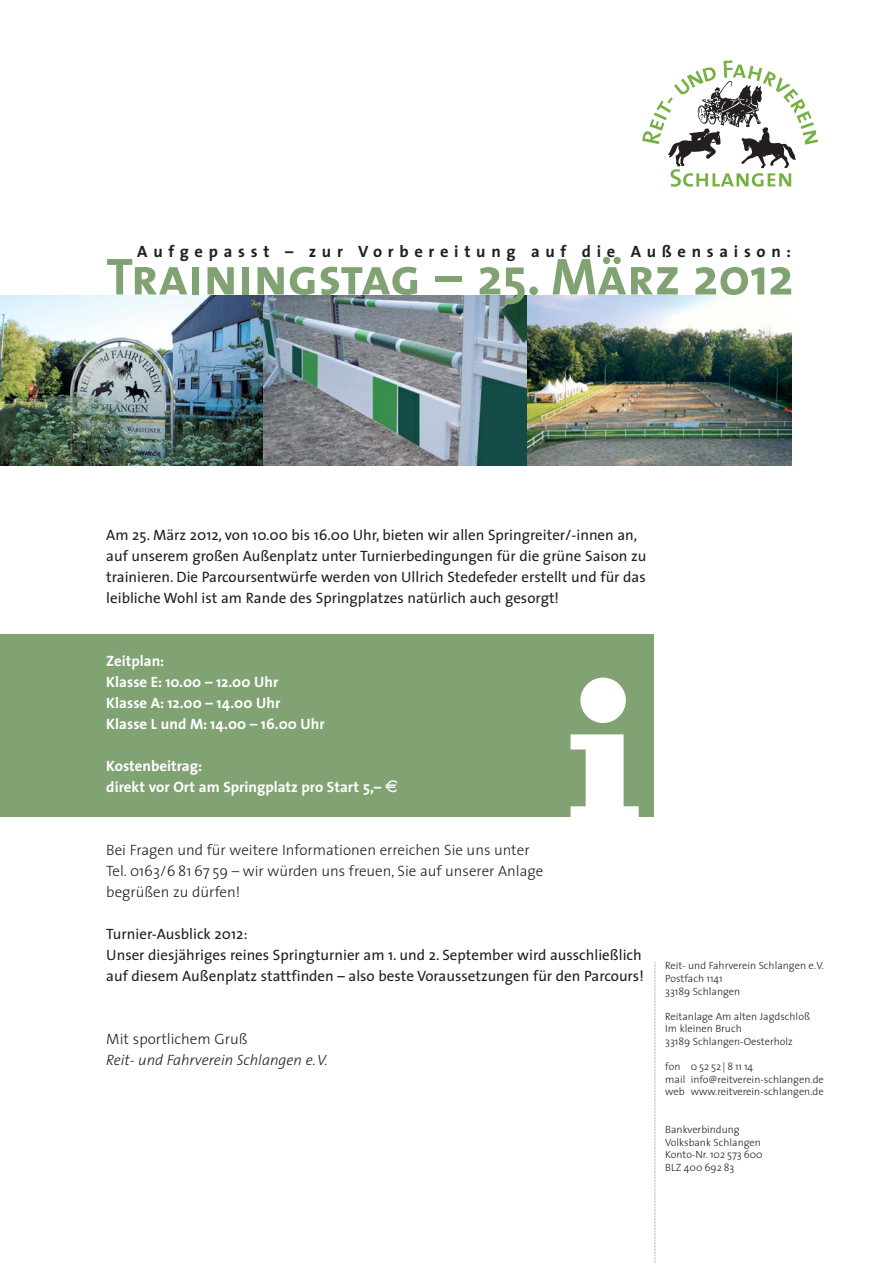
<style>
.page{position:relative;width:893px;height:1263px;background:#fff}
.page>*{position:absolute;margin:0;border:0;box-sizing:border-box;transform-origin:0 0}
.t1{font:189.3px "Transit Pict One";color:#fff}
.t2{font:52.5px "The Sans Bold Caps";color:#81a273}
.t3{font:700 16.5px "The Sans";letter-spacing:.345em;color:#231f20}
.t4{font:15px/21px "The Sans";color:#231f20}
.t5{font:300 15px/21px "The Sans";color:#231f20}
.t6{font:700 15px/21px "The Sans";color:#fff}
.t7{font:italic 300 15px "The Sans";color:#231f20}
.t8{font:300 10.5px/12.6px "The Sans";color:#231f20}
.s1{font-family:"The Sans";font-weight:700}
</style>
<div class="page">
<div style="left:0;top:634px;width:653px;height:183px;background:#81a273"></div>
<svg style="left:671px;top:177px;width:120px;height:10px"></svg>
<svg style="left:642px;top:67px;width:74px;height:77px"></svg>
<svg style="left:723px;top:60px;width:95px;height:85px"></svg>
<img style="left:668px;top:77px;width:133px;height:100px">
<svg style="left:654px;top:962px;width:1px;height:301px"></svg>
<img style="left:0;top:295px;width:264px;height:170px">
<img style="left:264px;top:295px;width:263px;height:170px">
<img style="left:527px;top:295px;width:264px;height:170px">
<p class="t3" style="left:137px;top:245px;width:655px">Aufgepasst – zur Vorbereitung auf die Außensaison:</p>
<h2 class="t2" style="left:106px;top:246px;width:688px">Trainingstag – <span class="s1">25</span>. März <span class="s1">2012</span></h2>
<p class="t4" style="left:106px;top:526px;width:542px">Am 25. März 2012, von 10.00 bis 16.00 Uhr, bieten wir allen Springreiter/-innen an, auf unserem großen Außenplatz unter Turnierbedingungen für die grüne Saison zu trainieren. Die Parcoursentwürfe werden von Ullrich Stedefeder erstellt und für das leibliche Wohl ist am Rande des Springplatzes natürlich auch gesorgt!</p>
<p class="t6" style="left:106px;top:652px;width:220px">Zeitplan:<br>Klasse E: 10.00 – 12.00 Uhr<br>Klasse A: 12.00 – 14.00 Uhr<br>Klasse L und M: 14.00 – 16.00 Uhr</p>
<p class="t6" style="left:106px;top:757px;width:294px">Kostenbeitrag:<br>direkt vor Ort am Springplatz pro Start 5,– ✓</p>
<h1 class="t1" style="left:601px;top:630px;width:92px">e</h1>
<p class="t5" style="left:106px;top:841px;width:439px">Bei Fragen und für weitere Informationen erreichen Sie uns unter<br>Tel. 0163/6 81 67 59 – wir würden uns freuen, Sie auf unserer Anlage begrüßen zu dürfen!</p>
<p class="t4" style="left:106px;top:925px;width:539px">Turnier-Ausblick 2012:<br>Unser diesjähriges reines Springturnier am 1. und 2. September wird ausschließlich auf diesem Außenplatz stattfinden – also beste Voraussetzungen für den Parcours!</p>
<p class="t5" style="left:106px;top:1030px;width:143px">Mit sportlichem Gruß</p>
<p class="t7" style="left:106px;top:1054px;width:223px">Reit- und Fahrverein Schlangen e.V.</p>
<p class="t8" style="left:665px;top:961px;width:160px">Reit- und Fahrverein Schlangen e.V.<br>Postfach 1141<br>33189 Schlangen</p>
<p class="t8" style="left:665px;top:1011px;width:146px">Reitanlage Am alten Jagdschloß<br>Im kleinen Bruch<br>33189 Schlangen-Oesterholz</p>
<p class="t8" style="left:665px;top:1061px;width:160px">fon 0 52 52| 8 11 14<br>mail info@reitverein-schlangen.de web www.reitverein-schlangen.de</p>
<p class="t8" style="left:665px;top:1124px;width:99px">Bankverbindung<br>Volksbank Schlangen<br>Konto-Nr. 102 573 600<br>BLZ 400 692 83</p>
</div>
